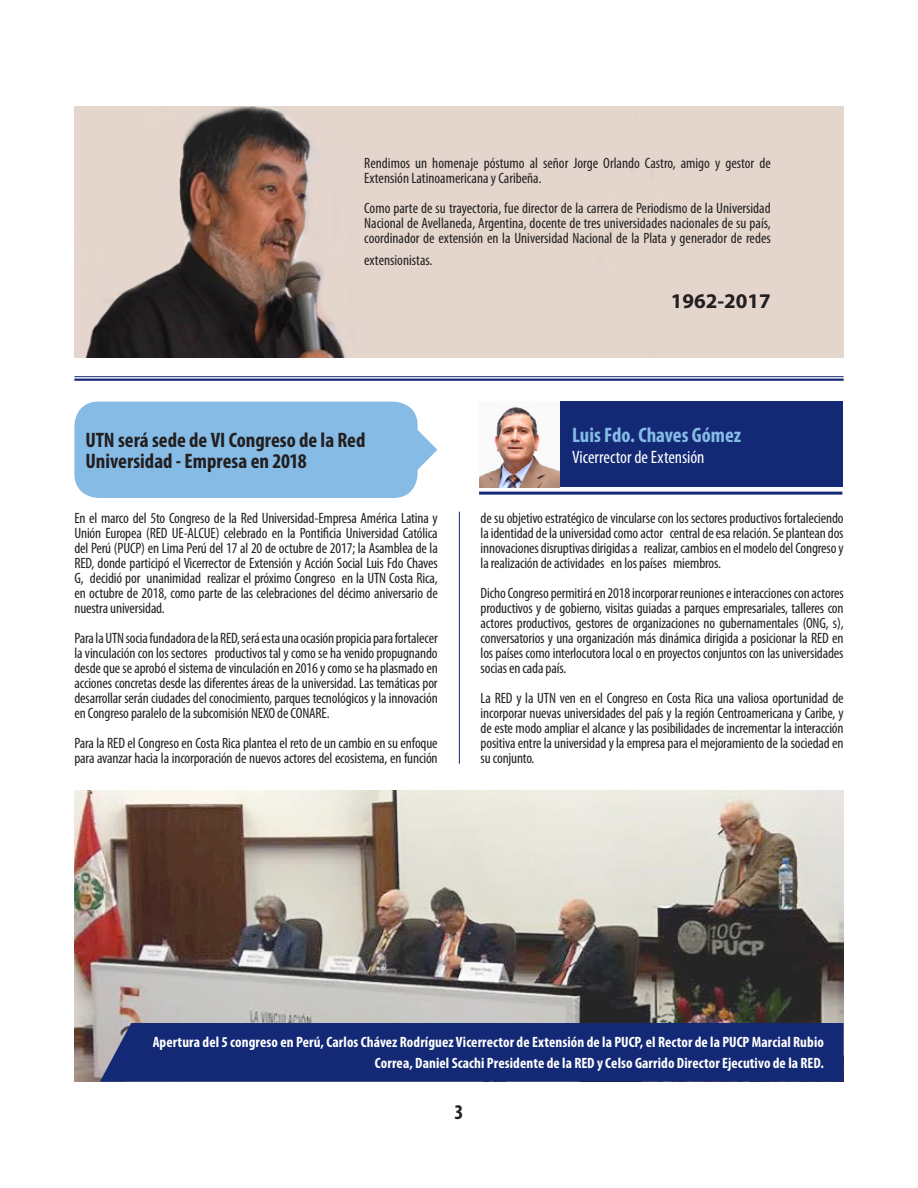
<style>
.page{position:relative;width:918px;height:1188px;background:#fff}
.page>*{position:absolute;margin:0;border:0;box-sizing:border-box;transform-origin:0 0}
.Títulos_pequeños{font:700 condensed 21px/21px "Myriad Pro";color:#231f20}
.Títulos_pequeños-2{font:700 condensed 21px "Myriad Pro";color:#85bbe5}
.Textos{font:700 21px "Myriad Pro";color:#231f20}
.Títulos_pequeños-3{font:condensed 18px "Myriad Pro";letter-spacing:-.005em;color:#fff}
.Textos-2{font:condensed 15px/15px "Myriad Pro";letter-spacing:-.01em;color:#231f20;text-align:justify}
.Títulos_pequeños-4{font:700 condensed 15px/21px "Myriad Pro";letter-spacing:.005em;color:#fff;text-align:right}
</style>
<div class="page">
<img style="left:74px;top:106px;width:770px;height:252px">
<div style="left:559px;top:402px;width:283px;height:85px;background:#142975"></div>
<hr style="left:479px;top:492px;width:363px;height:3px;background:#142975">
<img style="left:479px;top:406px;width:80px;height:81px">
<hr style="left:459px;top:512px;width:1px;height:252px;background:#0d2b6d">
<div style="left:74px;top:402px;width:363px;height:96px;background:#85bbe5"></div>
<hr style="left:74px;top:376px;width:770px;height:1px;background:#142975">
<hr style="left:74px;top:379px;width:770px;height:2px;background:#142975">
<img style="left:74px;top:791px;width:770px;height:291px">
<div style="left:100px;top:1023px;width:744px;height:59px;background:#142975"></div>
<p class="Textos-2" style="left:364px;top:155px;width:408px">Rendimos un homenaje póstumo al señor Jorge Orlando Castro, amigo y gestor de<br>Extensión Latinoamericana y Caribeña.</p>
<p class="Textos-2" style="left:364px;top:200px;width:408px">Como parte de su trayectoria, fue director de la carrera de Periodismo de la Universidad Nacional de Avellaneda, Argentina, docente de tres universidades nacionales de su país, coordinador de extensión en la Universidad Nacional de la Plata y generador de redes</p>
<p class="Textos-2" style="left:364px;top:252px;width:70px">extensionistas.</p>
<p class="Textos" style="left:671px;top:287px;width:102px">1962-2017</p>
<p class="Títulos_pequeños" style="left:86px;top:429px;width:281px">UTN será sede de VI Congreso de la Red<br>Universidad - Empresa en 2018</p>
<p class="Textos-2" style="left:74px;top:510px;width:365px">En el marco del 5to Congreso de la Red Universidad-Empresa América Latina y Unión Europea (RED UE-ALCUE) celebrado en la Pontificia Universidad Católica del Perú (PUCP) en Lima Perú del 17 al 20 de octubre de 2017; la Asamblea de la RED, donde participó el Vicerrector de Extensión y Acción Social Luis Fdo Chaves G, decidió por unanimidad realizar el próximo Congreso en la UTN Costa Rica, en octubre de 2018, como parte de las celebraciones del décimo aniversario de nuestra universidad.</p>
<p class="Textos-2" style="left:74px;top:630px;width:365px">Para la UTN socia fundadora de la RED, será esta una ocasión propicia para fortalecer la vinculación con los sectores productivos tal y como se ha venido propugnando desde que se aprobó el sistema de vinculación en 2016 y como se ha plasmado en acciones concretas desde las diferentes áreas de la universidad. Las temáticas por desarrollar serán ciudades del conocimiento, parques tecnológicos y la innovación en Congreso paralelo de la subcomisión NEXO de CONARE.</p>
<p class="Textos-2" style="left:74px;top:735px;width:365px">Para la RED el Congreso en Costa Rica plantea el reto de un cambio en su enfoque para avanzar hacia la incorporación de nuevos actores del ecosistema, en función</p>
<p class="Títulos_pequeños-2" style="left:572px;top:422px;width:171px">Luis Fdo. Chaves Gómez</p>
<p class="Títulos_pequeños-3" style="left:572px;top:446px;width:134px">Vicerrector de Extensión</p>
<p class="Textos-2" style="left:481px;top:510px;width:365px">de su objetivo estratégico de vincularse con los sectores productivos fortaleciendo la identidad de la universidad como actor central de esa relación. Se plantean dos innovaciones disruptivas dirigidas a realizar, cambios en el modelo del Congreso y la realización de actividades en los países miembros.</p>
<p class="Textos-2" style="left:481px;top:585px;width:365px">Dicho Congreso permitirá en 2018 incorporar reuniones e interacciones con actores productivos y de gobierno, visitas guiadas a parques empresariales, talleres con actores productivos, gestores de organizaciones no gubernamentales (ONG, s), conversatorios y una organización más dinámica dirigida a posicionar la RED en los países como interlocutora local o en proyectos conjuntos con las universidades socias en cada país.</p>
<p class="Textos-2" style="left:481px;top:690px;width:365px">La RED y la UTN ven en el Congreso en Costa Rica una valiosa oportunidad de incorporar nuevas universidades del país y la región Centroamericana y Caribe, y de este modo ampliar el alcance y las posibilidades de incrementar la interacción positiva entre la universidad y la empresa para el mejoramiento de la sociedad en su conjunto.</p>
<p class="Títulos_pequeños-4" style="left:153px;top:1031px;width:673px">Apertura del 5 congreso en Perú, Carlos Chávez Rodríguez Vicerrector de Extensión de la PUCP, el Rector de la PUCP Marcial Rubio<br>Correa, Daniel Scachi Presidente de la RED y Celso Garrido Director Ejecutivo de la RED.</p>
<h1 class="Títulos_pequeños" style="left:455px;top:1101px;width:10px">3</h1>
</div>
